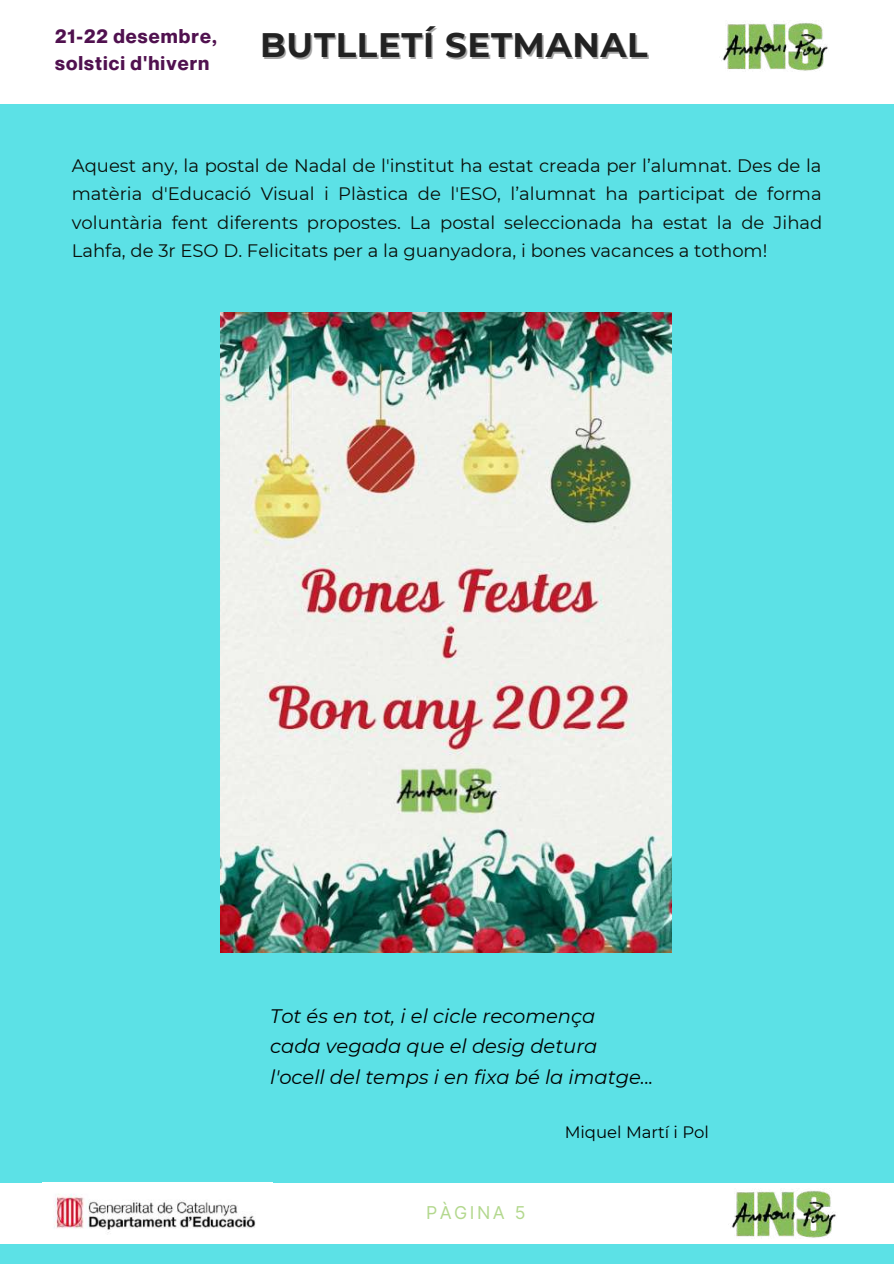
<style>
.page{position:relative;width:894px;height:1264px;background:#fff}
.page>*{position:absolute;margin:0;border:0;box-sizing:border-box;transform-origin:0 0}
.t1{font:700 33.9px "Montserrat";letter-spacing:.02em;color:#222}
.t2{font:italic 19.5px/30.5px "Montserrat";color:#000}
.t3{font:700 19.5px/27px "Neue Montreal";letter-spacing:.055em;color:#50114f}
.t4{font:18px/28.2px "Montserrat";color:#0a0f09;text-align:justify}
.t5{font:17.7px "Inter";letter-spacing:.14em;color:#b3d88e}
.t6{font:16.5px "Montserrat";color:#000}
</style>
<div class="page">
<div style="left:0;top:0;width:893px;height:1263px;background:#5ce1e6"></div>
<div style="left:0;top:1182px;width:893px;height:61px;background:#fff"></div>
<img style="left:53px;top:1194px;width:203px;height:39px">
<img style="left:731px;top:1190px;width:105px;height:48px">
<div style="left:0;top:0;width:893px;height:103px;background:#fff"></div>
<img style="left:721px;top:23px;width:107px;height:48px">
<img style="left:220px;top:312px;width:451px;height:640px">
<p class="t3" style="left:55px;top:22px;width:163px">21-22 desembre, solstici d'hivern</p>
<h1 class="t1" style="left:260px;top:24px;width:389px">BUTLLETÍ SETMANAL</h1>
<p class="t4" style="left:72px;top:152px;width:752px">Aquest any, la postal de Nadal de l'institut ha estat creada per l’alumnat. Des de la matèria d'Educació Visual i Plàstica de l'ESO, l’alumnat ha participat de forma voluntària fent diferents propostes. La postal seleccionada ha estat la de Jihad Lahfa, de 3r ESO D. Felicitats per a la guanyadora, i bones vacances a tothom!</p>
<p class="t2" style="left:270px;top:1000px;width:384px">Tot és en tot, i el cicle recomença<br>cada vegada que el desig detura l'ocell del temps i en fixa bé la imatge...</p>
<p class="t5" style="left:426px;top:1202px;width:101px">PÀGINA 5</p>
<p class="t6" style="left:564px;top:1122px;width:146px">Miquel Martí i Pol</p>
</div>
